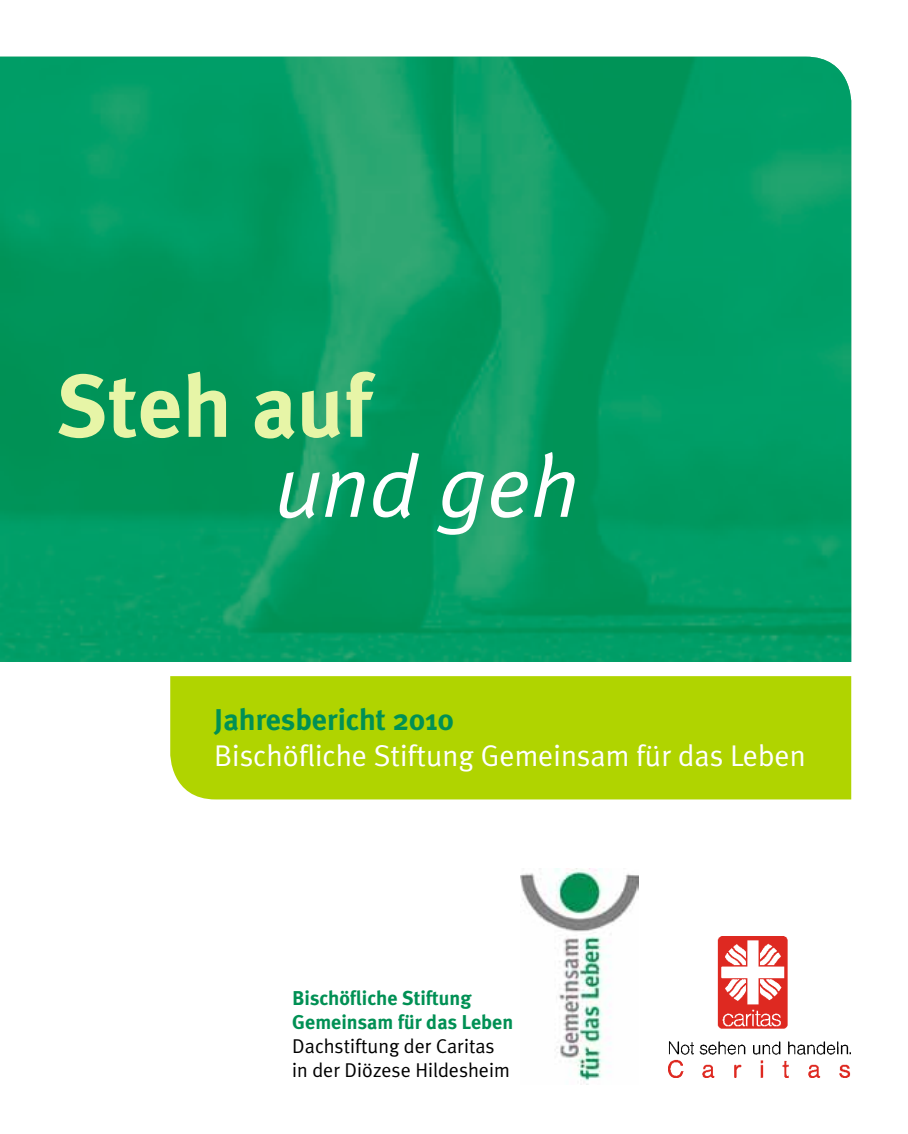
<style>
.page{position:relative;width:908px;height:1134px;background:#fff}
.page>*{position:absolute;margin:0;border:0;box-sizing:border-box;transform-origin:0 0}
.t1{font:700 88px "Meta Plus";color:#e7f5a7}
.t2{font:italic 88px "Meta Plus Normal";color:#fff}
.t3{font:30px "Meta Plus Normal";color:#fff}
.t4{font:700 30px "Meta Plus";color:#009054}
.t5{font:20px/24px "Meta Plus Normal";color:#000}
.t6{font:700 20px/24px "Meta Plus";color:#009054}
</style>
<div class="page">
<img style="left:668px;top:1041px;width:183px;height:37px">
<img style="left:717px;top:936px;width:71px;height:93px">
<img style="left:0;top:57px;width:850px;height:605px">
<div style="left:170px;top:676px;width:680px;height:123px;background:#b0d400"></div>
<img style="left:520px;top:869px;width:118px;height:216px">
<h1 class="t1" style="left:57px;top:355px;width:316px">Steh auf</h1>
<h1 class="t2" style="left:274px;top:435px;width:305px">und geh</h1>
<h2 class="t4" style="left:214px;top:702px;width:241px">Jahresbericht 2010</h2>
<h2 class="t3" style="left:214px;top:738px;width:592px">Bischöfliche Stiftung Gemeinsam für das Leben</h2>
<p class="t6" style="left:292px;top:986px;width:222px">Bischöfliche Stiftung<br>Gemeinsam für das Leben</p>
<p class="t5" style="left:292px;top:1034px;width:219px">Dachstiftung der Caritas in der Diözese Hildesheim</p>
</div>
